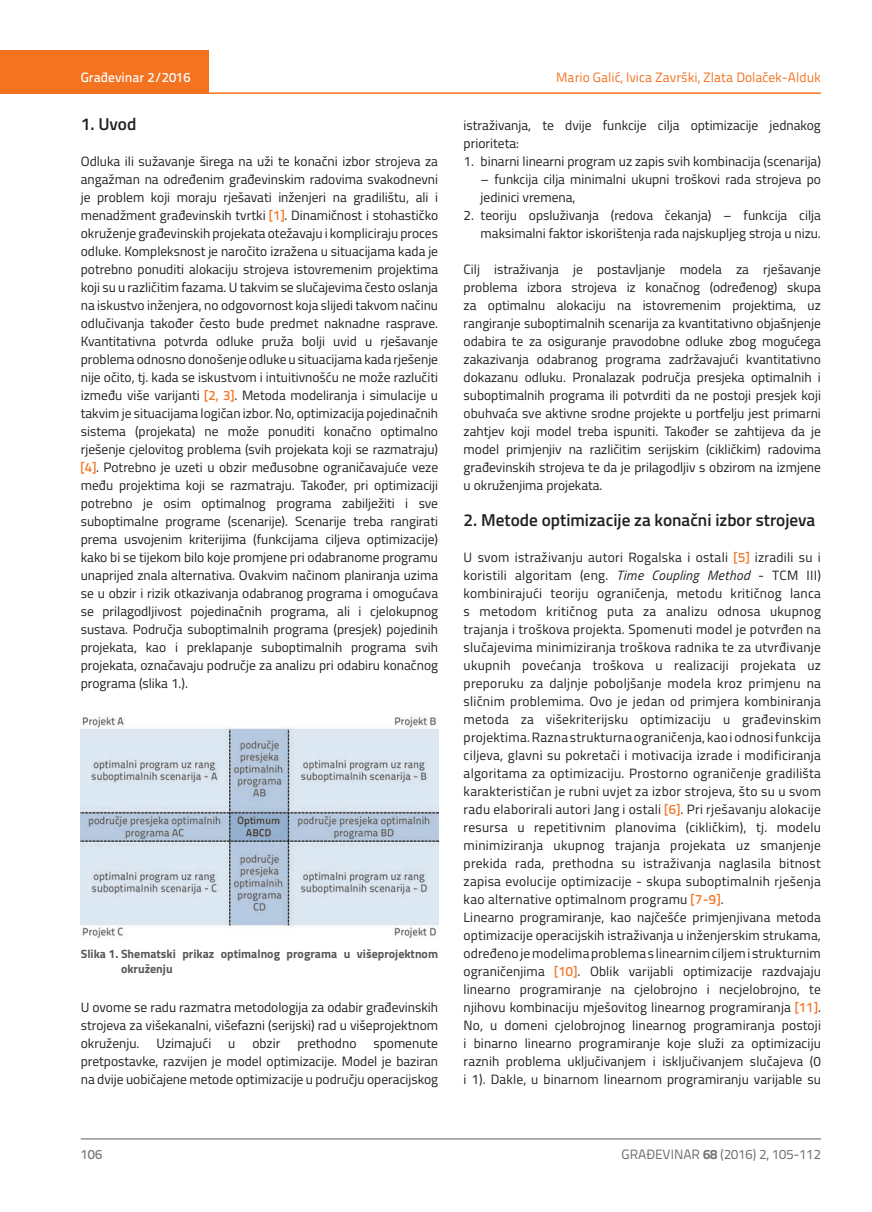
<style>
.page{position:relative;width:872px;height:1212px;background:#fff}
.page>*{position:absolute;margin:0;border:0;box-sizing:border-box;transform-origin:0 0}
.t1{font:600 17.25px "Titillium";color:#231f20}
.t2{font:13.5px/18px "Titillium";letter-spacing:.01em;color:#231f20;text-align:justify}
.t3{font:13.5px "Titillium Text 22 L";color:#f47321}
.t4{font:13.5px "Titillium Text 22 L";color:#6c6d70}
.t5{font:500 13.5px "Titillium Text 22 L";color:#fff}
.t6{font:500 13.5px "Titillium Text 22 L";color:#787a7d}
.t7{font:700 12px/15px "Titillium";color:#57585a}
.s1{font-family:"Titillium Text 22 L";font-weight:500;color:#f47321}
.s2{font-style:italic}
.s3{font-weight:700}
</style>
<div class="page">
<div style="left:0;top:50px;width:208px;height:44px;background:#f47321"></div>
<hr style="left:0;top:92px;width:821px;height:2px;background:#f47321">
<hr style="left:81px;top:1139px;width:740px;height:1px;background:#57585a">
<img style="left:81px;top:716px;width:357px;height:223px">
<p class="t5" style="left:81px;top:67px;width:111px">Građevinar 2/2016</p>
<p class="t1" style="left:81px;top:111px;width:57px">1. Uvod</p>
<p class="t2" style="left:81px;top:151px;width:359px">Odluka ili sužavanje širega na uži te konačni izbor strojeva za angažman na određenim građevinskim radovima svakodnevni je problem koji moraju rješavati inženjeri na gradilištu, ali i menadžment građevinskih tvrtki <span class="s1">[1]</span>. Dinamičnost i stohastičko okruženje građevinskih projekata otežavaju i kompliciraju proces odluke. Kompleksnost je naročito izražena u situacijama kada je potrebno ponuditi alokaciju strojeva istovremenim projektima koji su u različitim fazama. U takvim se slučajevima često oslanja na iskustvo inženjera, no odgovornost koja slijedi takvom načinu odlučivanja također često bude predmet naknadne rasprave.<br>Kvantitativna potvrda odluke pruža bolji uvid u rješavanje problema odnosno donošenje odluke u situacijama kada rješenje nije očito, tj. kada se iskustvom i intuitivnošću ne može razlučiti između više varijanti <span class="s1">[2, 3]</span>. Metoda modeliranja i simulacije u takvim je situacijama logičan izbor. No, optimizacija pojedinačnih sistema (projekata) ne može ponuditi konačno optimalno rješenje cjelovitog problema (svih projekata koji se razmatraju) <span class="s1">[4]</span>. Potrebno je uzeti u obzir međusobne ograničavajuće veze među projektima koji se razmatraju. Također, pri optimizaciji potrebno je osim optimalnog programa zabilježiti i sve suboptimalne programe (scenarije). Scenarije treba rangirati prema usvojenim kriterijima (funkcijama ciljeva optimizacije) kako bi se tijekom bilo koje promjene pri odabranome programu unaprijed znala alternativa. Ovakvim načinom planiranja uzima se u obzir i rizik otkazivanja odabranog programa i omogućava se prilagodljivost pojedinačnih programa, ali i cjelokupnog sustava. Područja suboptimalnih programa (presjek) pojedinih projekata, kao i preklapanje suboptimalnih programa svih projekata, označavaju područje za analizu pri odabiru konačnog programa (slika 1.).</p>
<p class="t7" style="left:121px;top:946px;width:318px;text-indent:-40px">Slika 1. Shematski prikaz optimalnog programa u višeprojektnom okruženju</p>
<p class="t2" style="left:81px;top:998px;width:359px">U ovome se radu razmatra metodologija za odabir građevinskih strojeva za višekanalni, višefazni (serijski) rad u višeprojektnom okruženju.</p>
<p class="t2" style="left:156px;top:1034px;width:56px">Uzimajući</p>
<p class="t2" style="left:228px;top:1034px;width:9px">u</p>
<p class="t2" style="left:252px;top:1034px;width:29px">obzir</p>
<p class="t2" style="left:297px;top:1034px;width:61px">prethodno</p>
<p class="t2" style="left:81px;top:1034px;width:359px;text-indent:293px">spomenute pretpostavke, razvijen je model optimizacije. Model je baziran na dvije uobičajene metode optimizacije u području operacijskog</p>
<p class="t3" style="left:556px;top:68px;width:266px">Mario Galić, Ivica Završki, Zlata Dolaček-Alduk</p>
<p class="t2" style="left:463px;top:115px;width:359px">istraživanja, te dvije funkcije cilja optimizacije jednakog prioriteta:</p>
<p class="t2" style="left:463px;top:151px;width:359px">1. binarni linearni program uz zapis svih kombinacija (scenarija)</p>
<p class="t2" style="left:480px;top:169px;width:342px">– funkcija cilja minimalni ukupni troškovi rada strojeva po jedinici vremena,</p>
<p class="t2" style="left:463px;top:205px;width:359px;text-align:right">2. teoriju opsluživanja (redova čekanja) – funkcija cilja maksimalni faktor iskorištenja rada najskupljeg stroja u nizu.</p>
<p class="t2" style="left:463px;top:259px;width:359px">Cilj istraživanja je postavljanje modela za rješavanje problema izbora strojeva iz konačnog (određenog) skupa za optimalnu alokaciju na istovremenim projektima, uz rangiranje suboptimalnih scenarija za kvantitativno objašnjenje odabira te za osiguranje pravodobne odluke zbog mogućega zakazivanja odabranog programa zadržavajući kvantitativno dokazanu odluku. Pronalazak područja presjeka optimalnih i suboptimalnih programa ili potvrditi da ne postoji presjek koji obuhvaća sve aktivne srodne projekte u portfelju jest primarni zahtjev koji model treba ispuniti. Također se zahtijeva da je model primjenjiv na različitim serijskim (cikličkim) radovima građevinskih strojeva te da je prilagodljiv s obzirom na izmjene u okruženjima projekata.</p>
<p class="t1" style="left:463px;top:507px;width:353px">2. Metode optimizacije za konačni izbor strojeva</p>
<p class="t2" style="left:463px;top:547px;width:359px;text-align:left">U svom istraživanju autori Rogalska i ostali <span class="s1">[5]</span> izradili su i koristili algoritam (eng. <span class="s2">Time Coupling Method</span> - TCM III) kombinirajući teoriju ograničenja, metodu kritičnog lanca s metodom kritičnog puta za analizu odnosa ukupnog trajanja i troškova projekta. Spomenuti model je potvrđen na slučajevima minimiziranja troškova radnika te za utvrđivanje ukupnih povećanja troškova u realizaciji projekata uz preporuku za daljnje poboljšanje modela kroz primjenu na sličnim problemima. Ovo je jedan od primjera kombiniranja metoda za višekriterijsku optimizaciju u građevinskim projektima. Razna strukturna ograničenja, kao i odnosi funkcija ciljeva, glavni su pokretači i motivacija izrade i modificiranja algoritama za optimizaciju. Prostorno ograničenje gradilišta karakterističan je rubni uvjet za izbor strojeva, što su u svom radu elaborirali autori Jang i ostali <span class="s1">[6]</span>. Pri rješavanju alokacije resursa u repetitivnim planovima (cikličkim), tj. modelu minimiziranja ukupnog trajanja projekata uz smanjenje prekida rada, prethodna su istraživanja naglasila bitnost zapisa evolucije optimizacije - skupa suboptimalnih rješenja kao alternative optimalnom programu <span class="s1">[7-9]</span>.<br>Linearno programiranje, kao najčešće primjenjivana metoda optimizacije operacijskih istraživanja u inženjerskim strukama, određeno je modelima problema s linearnim ciljem i strukturnim ograničenjima <span class="s1">[10]</span>. Oblik varijabli optimizacije razdvajaju linearno programiranje na cjelobrojno i necjelobrojno, te njihovu kombinaciju mješovitog linearnog programiranja <span class="s1">[11]</span>.<br>No, u domeni cjelobrojnog linearnog programiranja postoji i binarno linearno programiranje koje služi za optimizaciju raznih problema uključivanjem i isključivanjem slučajeva (0 i 1). Dakle, u binarnom linearnom programiranju varijable su</p>
<p class="t6" style="left:81px;top:1144px;width:23px">106</p>
<p class="t4" style="left:621px;top:1144px;width:201px">GRAĐEVINAR <span class="s3">68</span> (2016) 2, 105-112</p>
</div>
